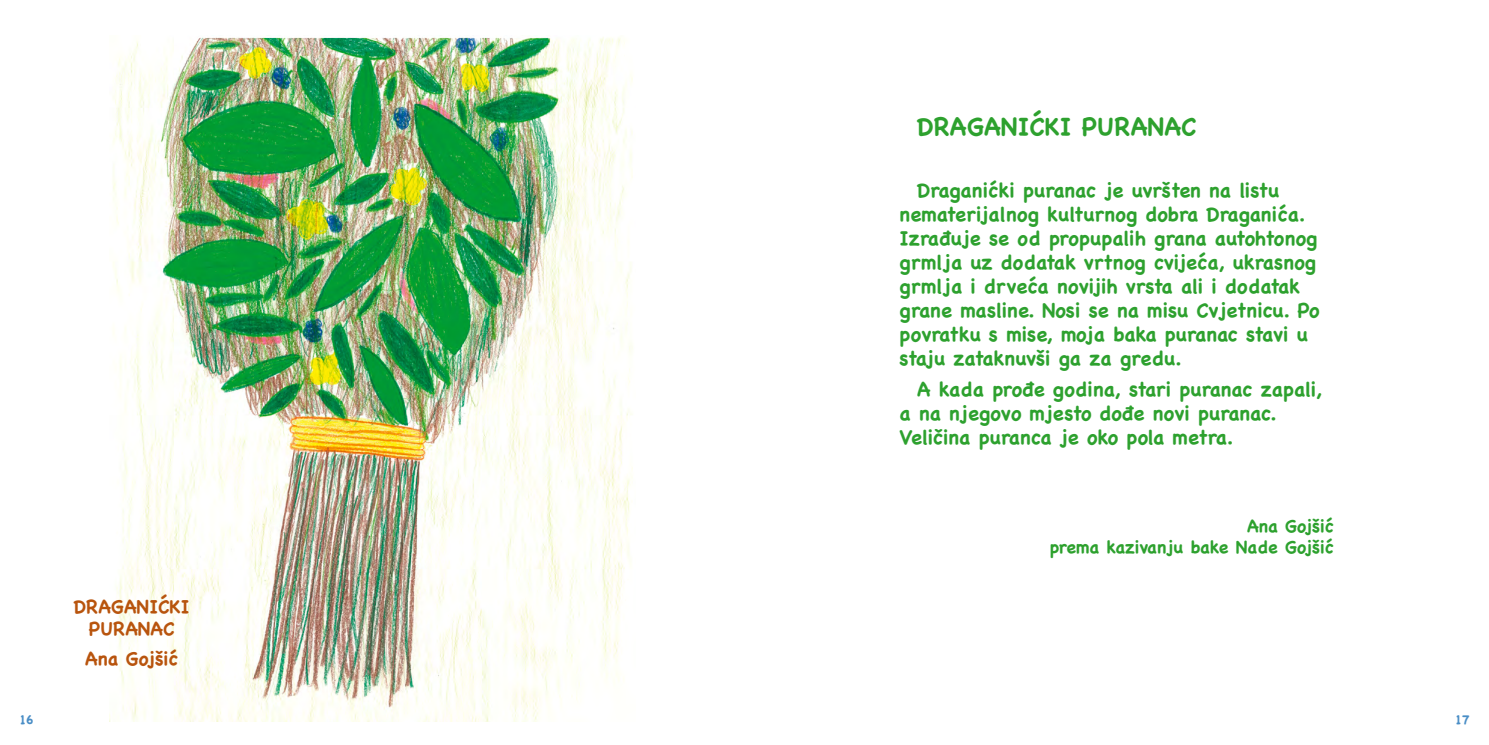
<style>
.page{position:relative;width:1489px;height:745px;background:#fff}
.page>*{position:absolute;margin:0;border:0;box-sizing:border-box;transform-origin:0 0}
.t1{font:700 25px "Chalkboard SE";color:#2da12e}
.t2{font:700 20px/24px "Chalkboard SE";color:#2da12e}
.t3{font:700 18.75px/22.5px "Chalkboard SE";color:#b8540d;text-align:center}
.t4{font:700 17.5px/21px "Chalkboard SE";color:#2da12e;text-align:right}
.t5{font:700 12.5px "Chalkboard SE";color:#4a8ec6}
</style>
<div class="page">
<img style="left:109px;top:37px;width:524px;height:684px">
<p class="t1" style="left:917px;top:111px;width:280px">DRAGANIĆKI PURANAC</p>
<p class="t2" style="left:899px;top:178px;width:421px;text-indent:18px">Draganićki puranac je uvršten na listu nematerijalnog kulturnog dobra Draganića.<br>Izrađuje se od propupalih grana autohtonog grmlja uz dodatak vrtnog cvijeća, ukrasnog grmlja i drveća novijih vrsta ali i dodatak grane masline. Nosi se na misu Cvjetnicu. Po povratku s mise, moja baka puranac stavi u staju zataknuvši ga za gredu.</p>
<p class="t2" style="left:899px;top:377px;width:424px;text-indent:18px">A kada prođe godina, stari puranac zapali, a na njegovo mjesto dođe novi puranac.<br>Veličina puranca je oko pola metra.</p>
<p class="t3" style="left:74px;top:594px;width:117px">DRAGANIĆKI<br>PURANAC</p>
<p class="t3" style="left:85px;top:646px;width:95px">Ana Gojšić</p>
<p class="t4" style="left:1049px;top:514px;width:286px">Ana Gojšić<br>prema kazivanju bake Nade Gojšić</p>
<p class="t5" style="left:19px;top:711px;width:16px">16</p>
<p class="t5" style="left:1454px;top:711px;width:17px">17</p>
</div>
